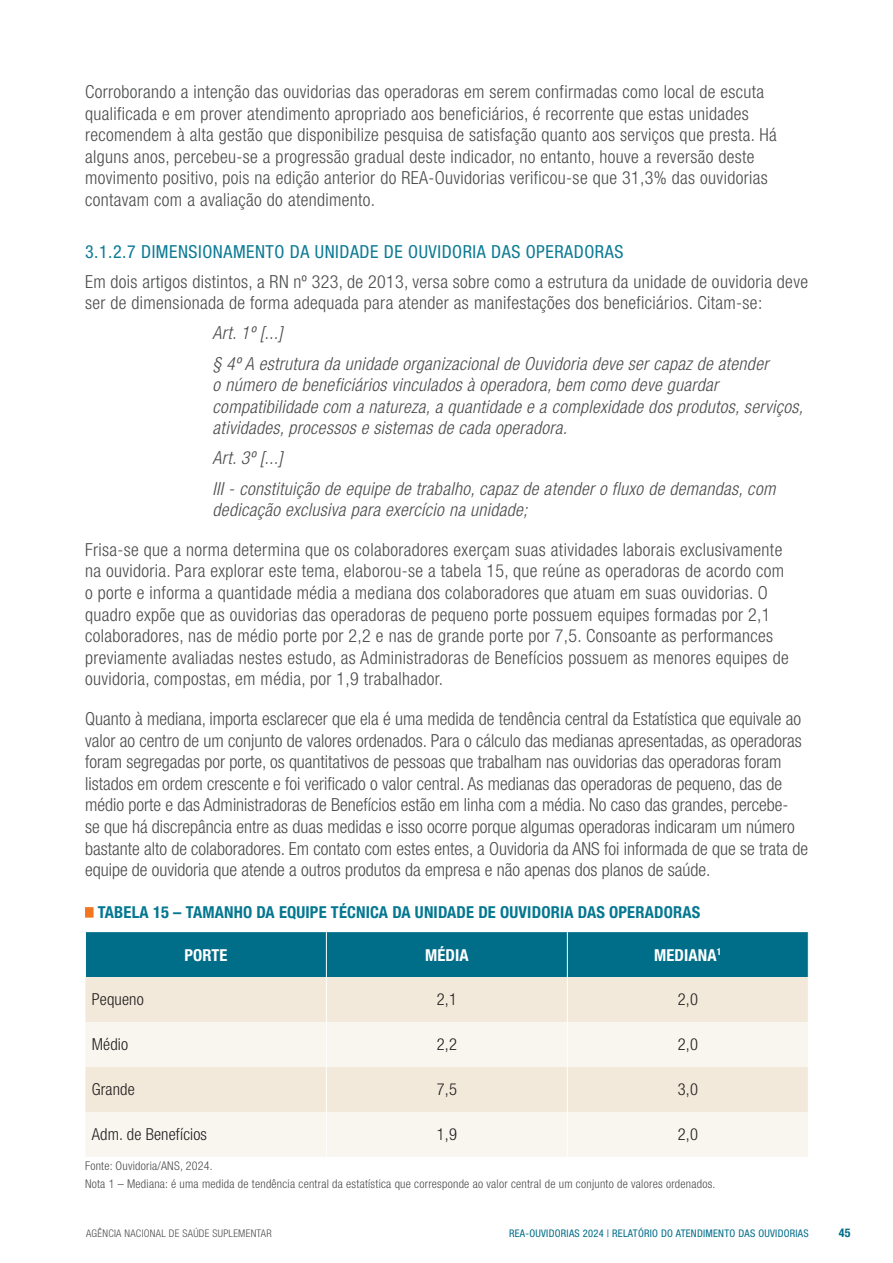
<style>
.page{position:relative;width:893px;height:1263px;background:#fff}
.page>*{position:absolute;margin:0;border:0;box-sizing:border-box;transform-origin:0 0}
.t1{font:300 condensed 18px/21.6px "Helvetica Neue LT Std";letter-spacing:.02em;color:#4b4c4d}
.t2{font:300 condensed 18px/21.6px "Helvetica Neue LT Std";color:#4b4c4d}
.t3{font:italic 300 condensed 18px/30.2px "Helvetica Neue LT Std";letter-spacing:.02em;color:#4b4c4d}
.t4{font:condensed 18px "Helvetica Neue LT Std";letter-spacing:.03em;color:#0d7b95}
.t5{font:700 condensed 16.5px "Helvetica Neue LT Std";letter-spacing:.01em;color:#047791}
.t6{font:300 condensed 16.5px "Helvetica Neue LT Std";letter-spacing:.01em;color:#231f20}
.t7{font:700 condensed 16.5px "Helvetica Neue LT Std";letter-spacing:.01em;color:#fff}
.t8{font:300 condensed 12px/18.6px "Helvetica Neue LT Std";letter-spacing:.02em;color:#4b4c4d}
.t9{font:700 condensed 12px "Helvetica Neue LT Std";color:#006d89}
.t10{font:condensed 10.5px "Helvetica Neue LT Std";letter-spacing:.025em;color:#006d89}
.t11{font:300 condensed 10.5px "Helvetica Neue LT Std";letter-spacing:.025em;color:#4b4c4d}
</style>
<div class="page">
<div style="left:85px;top:907px;width:9px;height:11px;background:#f47521"></div>
<div style="left:86px;top:932px;width:722px;height:45px;background:#006d89"></div>
<div style="left:85px;top:977px;width:723px;height:45px;background:#f2e9da"></div>
<svg style="left:85px;top:1022px;width:723px;height:135px;fill:#f9f6f0"></svg>
<hr style="left:326px;top:932px;width:1px;height:45px;background:#fff">
<hr style="left:567px;top:932px;width:1px;height:45px;background:#fff">
<hr style="left:326px;top:977px;width:1px;height:45px;background:#fff">
<hr style="left:567px;top:977px;width:1px;height:45px;background:#fff">
<hr style="left:326px;top:1022px;width:1px;height:45px;background:#fff">
<hr style="left:567px;top:1022px;width:1px;height:45px;background:#fff">
<hr style="left:326px;top:1067px;width:1px;height:45px;background:#fff">
<hr style="left:567px;top:1067px;width:1px;height:45px;background:#fff">
<hr style="left:326px;top:1112px;width:1px;height:45px;background:#fff">
<hr style="left:567px;top:1112px;width:1px;height:45px;background:#fff">
<p class="t1" style="left:85px;top:81px;width:693px">Corroborando a intenção das ouvidorias das operadoras em serem confirmadas como local de escuta qualificada e em prover atendimento apropriado aos beneficiários, é recorrente que estas unidades recomendem à alta gestão que disponibilize pesquisa de satisfação quanto aos serviços que presta. Há alguns anos, percebeu-se a progressão gradual deste indicador, no entanto, houve a reversão deste movimento positivo, pois na edição anterior do REA-Ouvidorias verificou-se que 31,3% das ouvidorias contavam com a avaliação do atendimento.</p>
<p class="t4" style="left:85px;top:241px;width:540px">3.1.2.7 DIMENSIONAMENTO DA UNIDADE DE OUVIDORIA DAS OPERADORAS</p>
<p class="t1" style="left:85px;top:270px;width:724px">Em dois artigos distintos, a RN nº 323, de 2013, versa sobre como a estrutura da unidade de ouvidoria deve ser de dimensionada de forma adequada para atender as manifestações dos beneficiários. Citam-se:</p>
<p class="t3" style="left:213px;top:318px;width:557px">Art. 1º [...]<br>§ 4º A estrutura da unidade organizacional de Ouvidoria deve ser capaz de atender</p>
<p class="t3" style="left:213px;top:374px;width:592px;line-height:21.6px">o número de beneficiários vinculados à operadora, bem como deve guardar compatibilidade com a natureza, a quantidade e a complexidade dos produtos, serviços, atividades, processos e sistemas de cada operadora.</p>
<p class="t3" style="left:213px;top:443px;width:564px">Art. 3º [...]<br>III - constituição de equipe de trabalho, capaz de atender o fluxo de demandas, com</p>
<p class="t3" style="left:213px;top:495px;width:316px">dedicação exclusiva para exercício na unidade;</p>
<p class="t1" style="left:85px;top:538px;width:705px">Frisa-se que a norma determina que os colaboradores exerçam suas atividades laborais exclusivamente na ouvidoria. Para explorar este tema, elaborou-se a tabela 15, que reúne as operadoras de acordo com o porte e informa a quantidade média a mediana dos colaboradores que atuam em suas ouvidorias. O quadro expõe que as ouvidorias das operadoras de pequeno porte possuem equipes formadas por 2,1 colaboradores, nas de médio porte por 2,2 e nas de grande porte por 7,5. Consoante as performances previamente avaliadas nestes estudo, as Administradoras de Benefícios possuem as menores equipes de ouvidoria, compostas, em média, por 1,9 trabalhador.</p>
<p class="t2" style="left:85px;top:708px;width:724px">Quanto à mediana, importa esclarecer que ela é uma medida de tendência central da Estatística que equivale ao valor ao centro de um conjunto de valores ordenados. Para o cálculo das medianas apresentadas, as operadoras foram segregadas por porte, os quantitativos de pessoas que trabalham nas ouvidorias das operadoras foram listados em ordem crescente e foi verificado o valor central. As medianas das operadoras de pequeno, das de médio porte e das Administradoras de Benefícios estão em linha com a média. No caso das grandes, percebe-<br>se que há discrepância entre as duas medidas e isso ocorre porque algumas operadoras indicaram um número bastante alto de colaboradores. Em contato com estes entes, a Ouvidoria da ANS foi informada de que se trata de equipe de ouvidoria que atende a outros produtos da empresa e não apenas dos planos de saúde.</p>
<p class="t5" style="left:98px;top:902px;width:604px">TABELA 15 – TAMANHO DA EQUIPE TÉCNICA DA UNIDADE DE OUVIDORIA DAS OPERADORAS</p>
<p class="t7" style="left:184px;top:945px;width:45px">PORTE</p>
<p class="t7" style="left:425px;top:945px;width:45px">MÉDIA</p>
<p class="t7" style="left:654px;top:945px;width:69px">MEDIANA<sup>1</sup></p>
<p class="t6" style="left:92px;top:990px;width:53px">Pequeno</p>
<p class="t6" style="left:437px;top:990px;width:22px">2,1</p>
<p class="t6" style="left:678px;top:990px;width:22px">2,0</p>
<p class="t6" style="left:92px;top:1035px;width:38px">Médio</p>
<p class="t6" style="left:437px;top:1035px;width:22px">2,2</p>
<p class="t6" style="left:678px;top:1035px;width:22px">2,0</p>
<p class="t6" style="left:92px;top:1080px;width:44px">Grande</p>
<p class="t6" style="left:437px;top:1080px;width:22px">7,5</p>
<p class="t6" style="left:678px;top:1080px;width:22px">3,0</p>
<p class="t6" style="left:92px;top:1125px;width:117px">Adm. de Benefícios</p>
<p class="t6" style="left:437px;top:1125px;width:22px">1,9</p>
<p class="t6" style="left:678px;top:1125px;width:22px">2,0</p>
<p class="t8" style="left:85px;top:1156px;width:632px">Fonte: Ouvidoria/ANS, 2024.<br>Nota 1 – Mediana: é uma medida de tendência central da estatística que corresponde ao valor central de um conjunto de valores ordenados.</p>
<p class="t11" style="left:86px;top:1227px;width:187px">AGÊNCIA NACIONAL DE SAÚDE SUPLEMENTAR</p>
<p class="t10" style="left:509px;top:1227px;width:301px">REA-OUVIDORIAS 2024 | RELATÓRIO DO ATENDIMENTO DAS OUVIDORIAS</p>
<p class="t9" style="left:839px;top:1225px;width:13px">45</p>
</div>
